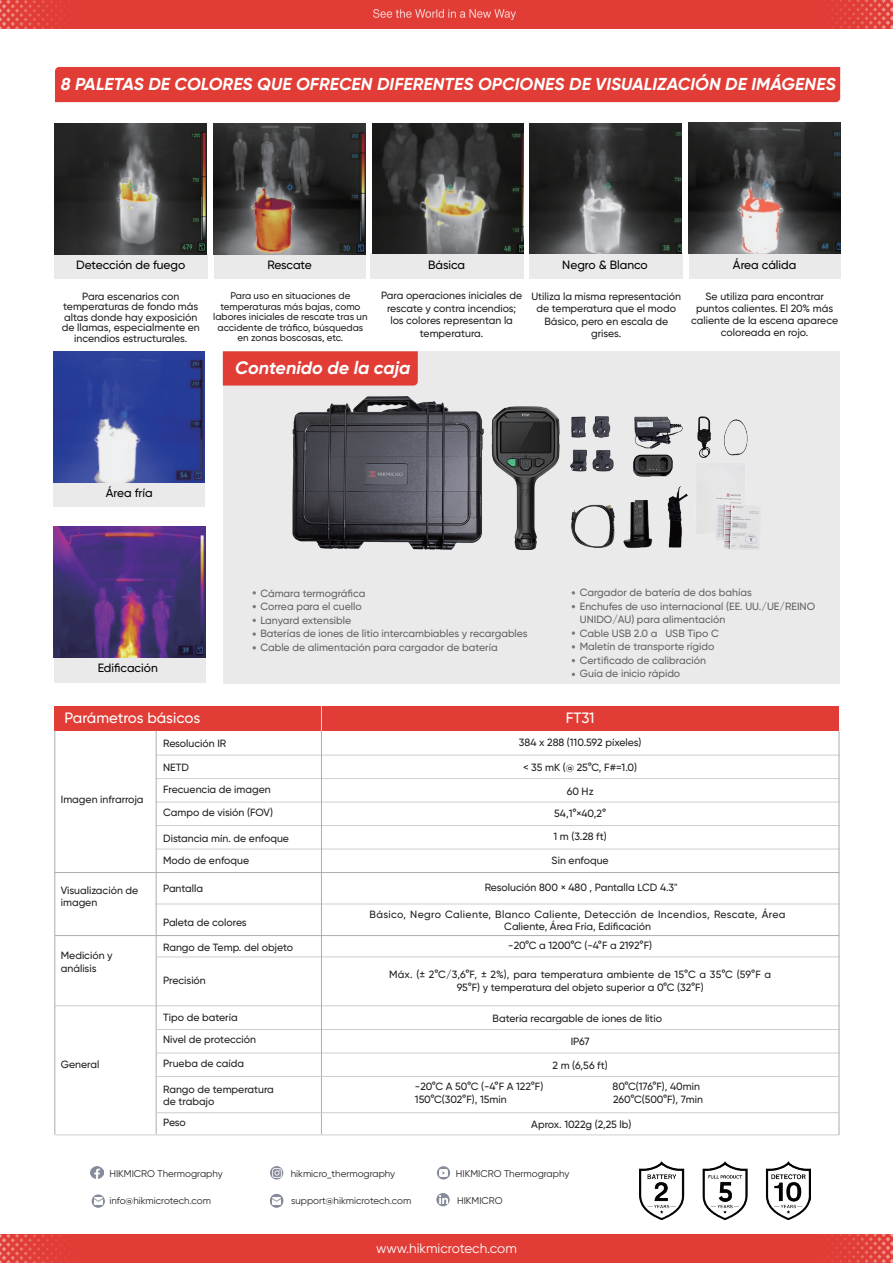
<style>
.page{position:relative;width:893px;height:1263px;background:#fff}
.page>*{position:absolute;margin:0;border:0;box-sizing:border-box;transform-origin:0 0}
.t1{font:italic 700 18px "Gilroy";color:#fff}
.t2{font:italic 700 17.25px "Gilroy";letter-spacing:.01em;color:#fff}
.t3{font:500 15px "Gilroy";letter-spacing:-.005em;color:#fff}
.t4{font:13.5px "Gilroy";color:#fff}
.t5{font:500 12px "Gilroy";color:#030303}
.t6{font:500 10.5px/12.6px "Gilroy";color:#231f20;text-align:center}
.t7{font:500 10.5px/13.5px "Gilroy";color:#636366}
.t8{font:500 10.5px/12.6px "Gilroy";letter-spacing:.03em;color:#231f20;text-align:center}
.t9{font:500 9.75px/10.5px "Gilroy";color:#231f20;text-align:center}
.t10{font:9.75px "Gilroy";color:#231f20}
</style>
<div class="page">
<div style="left:53px;top:481px;width:152px;height:26px;background:#eaeaea"></div>
<div style="left:54px;top:657px;width:152px;height:25px;background:#eaeaea"></div>
<div style="left:0;top:0;width:893px;height:29px;background:#e13d36"></div>
<div style="left:0;top:1234px;width:893px;height:29px;background:#e13d36"></div>
<img style="left:374px;top:9px;width:142px;height:11px">
<img style="left:0;top:0;width:65px;height:29px">
<img style="left:823px;top:0;width:70px;height:29px">
<img style="left:0;top:1234px;width:65px;height:29px">
<img style="left:823px;top:1234px;width:70px;height:29px">
<svg style="left:91px;top:1166px;width:13px;height:13px"></svg>
<svg style="left:92px;top:1194px;width:13px;height:14px"></svg>
<svg style="left:94px;top:1198px;width:8px;height:6px"></svg>
<svg style="left:270px;top:1166px;width:13px;height:13px"></svg>
<svg style="left:272px;top:1168px;width:9px;height:9px"></svg>
<svg style="left:436px;top:1193px;width:14px;height:13px"></svg>
<svg style="left:439px;top:1195px;width:9px;height:8px"></svg>
<svg style="left:437px;top:1166px;width:13px;height:13px"></svg>
<svg style="left:439px;top:1170px;width:9px;height:6px"></svg>
<svg style="left:270px;top:1194px;width:13px;height:14px"></svg>
<svg style="left:272px;top:1198px;width:9px;height:6px"></svg>
<img style="left:54px;top:527px;width:151px;height:131px">
<img style="left:53px;top:351px;width:152px;height:131px">
<div style="left:55px;top:67px;width:785px;height:35px;background:#e13d36"></div>
<div style="left:54px;top:706px;width:785px;height:25px;background:#e13d36"></div>
<hr style="left:156px;top:778px;width:683px;height:1px;background:#cdcecf">
<hr style="left:156px;top:825px;width:683px;height:1px;background:#cdcecf">
<hr style="left:157px;top:1053px;width:682px;height:1px;background:#cdcecf">
<hr style="left:55px;top:935px;width:784px;height:1px;background:#acadb0">
<hr style="left:157px;top:957px;width:682px;height:1px;background:#cdcecf">
<hr style="left:55px;top:1005px;width:784px;height:1px;background:#cdcecf">
<hr style="left:156px;top:802px;width:683px;height:1px;background:#cdcecf">
<hr style="left:156px;top:755px;width:683px;height:1px;background:#cdcecf">
<hr style="left:156px;top:904px;width:683px;height:1px;background:#cdcecf">
<hr style="left:156px;top:849px;width:683px;height:1px;background:#cdcecf">
<hr style="left:54px;top:872px;width:785px;height:1px;background:#acadb0">
<hr style="left:157px;top:1029px;width:682px;height:1px;background:#cdcecf">
<hr style="left:156px;top:731px;width:1px;height:403px;background:#acadb0">
<hr style="left:54px;top:731px;width:1px;height:403px;background:#acadb0">
<hr style="left:839px;top:731px;width:1px;height:404px;background:#acadb0">
<hr style="left:321px;top:731px;width:1px;height:403px;background:#acadb0">
<svg style="left:321px;top:706px;width:1px;height:25px"></svg>
<hr style="left:157px;top:1076px;width:682px;height:1px;background:#cdcecf">
<hr style="left:157px;top:1112px;width:682px;height:1px;background:#cdcecf">
<hr style="left:55px;top:1134px;width:784px;height:1px;background:#cdcecf">
<div style="left:54px;top:253px;width:153px;height:26px;background:#eaeaea"></div>
<img style="left:55px;top:123px;width:152px;height:131px">
<div style="left:371px;top:254px;width:153px;height:25px;background:#eaeaea"></div>
<img style="left:372px;top:123px;width:152px;height:131px">
<div style="left:529px;top:254px;width:153px;height:25px;background:#eaeaea"></div>
<img style="left:530px;top:123px;width:152px;height:131px">
<div style="left:214px;top:253px;width:152px;height:26px;background:#eaeaea"></div>
<img style="left:214px;top:123px;width:152px;height:131px">
<div style="left:689px;top:253px;width:152px;height:26px;background:#eaeaea"></div>
<img style="left:689px;top:122px;width:152px;height:131px">
<div style="left:223px;top:351px;width:616px;height:332px;background:#eaeaea"></div>
<div style="left:223px;top:351px;width:195px;height:35px;background:#e13d36"></div>
<svg style="left:252px;top:591px;width:4px;height:4px"></svg>
<svg style="left:572px;top:591px;width:3px;height:4px"></svg>
<svg style="left:572px;top:631px;width:3px;height:4px"></svg>
<svg style="left:252px;top:646px;width:4px;height:4px"></svg>
<svg style="left:252px;top:632px;width:4px;height:4px"></svg>
<svg style="left:572px;top:645px;width:3px;height:4px"></svg>
<img style="left:292px;top:397px;width:467px;height:152px">
<img style="left:639px;top:1161px;width:172px;height:58px">
<h2 class="t2" style="left:61px;top:73px;width:776px">8 PALETAS DE COLORES QUE OFRECEN DIFERENTES OPCIONES DE VISUALIZACIÓN DE IMÁGENES</h2>
<p class="t5" style="left:76px;top:257px;width:111px">Detección de fuego</p>
<p class="t6" style="left:62px;top:291px;width:140px;line-height:10.5px">Para escenarios con temperaturas de fondo más altas donde hay exposición de llamas, especialmente en incendios estructurales.</p>
<p class="t5" style="left:267px;top:257px;width:46px">Rescate</p>
<p class="t5" style="left:428px;top:258px;width:39px">Básica</p>
<p class="t5" style="left:562px;top:258px;width:87px">Negro &amp; Blanco</p>
<p class="t5" style="left:733px;top:257px;width:65px">Área cálida</p>
<p class="t9" style="left:213px;top:290px;width:156px">Para uso en situaciones de temperaturas más bajas, como labores iniciales de rescate tras un accidente de tráfico, búsquedas en zonas boscosas, etc.</p>
<p class="t6" style="left:381px;top:289px;width:143px">Para operaciones iniciales de rescate y contra incendios; los colores representan la temperatura.</p>
<p class="t6" style="left:531px;top:289px;width:151px">Utiliza la misma representación de temperatura que el modo<br>Básico, pero en escala de grises.</p>
<p class="t6" style="left:691px;top:290px;width:148px;line-height:12px">Se utiliza para encontrar puntos calientes. El 20% más caliente de la escena aparece coloreada en rojo.</p>
<h1 class="t1" style="left:235px;top:356px;width:177px">Contenido de la caja</h1>
<p class="t5" style="left:106px;top:486px;width:48px">Área fría</p>
<p class="t5" style="left:98px;top:661px;width:62px">Edificación</p>
<p class="t7" style="left:260px;top:586px;width:269px">Cámara termográfica<br>Correa para el cuello<br>Lanyard extensible<br>Baterías de iones de litio intercambiables y recargables Cable de alimentación para cargador de batería</p>
<p class="t7" style="left:580px;top:586px;width:237px">Cargador de batería de dos bahías<br>Enchufes de uso internacional (EE. UU./UE/REINO<br>UNIDO/AU) para alimentación<br>Cable USB 2.0 a USB Tipo C<br>Maletín de transporte rígido<br>Certificado de calibración<br>Guía de inicio rápido</p>
<h3 class="t3" style="left:65px;top:708px;width:137px">Parámetros básicos</h3>
<p class="t6" style="left:163px;top:737px;width:65px">Resolución IR</p>
<p class="t6" style="left:519px;top:736px;width:124px">384 x 288 (110.592 píxeles)</p>
<h3 class="t3" style="left:566px;top:708px;width:30px">FT31</h3>
<p class="t6" style="left:61px;top:793px;width:84px">Imagen infrarroja</p>
<p class="t6" style="left:61px;top:883px;width:79px;text-align:left">Visualización de imagen</p>
<p class="t6" style="left:61px;top:948px;width:53px;line-height:13.5px;text-align:left">Medición y análisis</p>
<p class="t6" style="left:61px;top:1058px;width:40px">General</p>
<p class="t6" style="left:163px;top:756px;width:109px;line-height:22px;text-align:left">NETD<br>Frecuencia de imagen</p>
<p class="t6" style="left:163px;top:806px;width:111px">Campo de visión (FOV)</p>
<p class="t6" style="left:163px;top:832px;width:127px">Distancia mín. de enfoque</p>
<p class="t6" style="left:163px;top:854px;width:87px">Modo de enfoque</p>
<p class="t6" style="left:163px;top:882px;width:41px">Pantalla</p>
<p class="t6" style="left:163px;top:916px;width:85px">Paleta de colores</p>
<p class="t6" style="left:163px;top:941px;width:131px">Rango de Temp. del objeto</p>
<p class="t6" style="left:163px;top:974px;width:44px">Precisión</p>
<p class="t6" style="left:163px;top:1006px;width:94px;line-height:21.9px;text-align:left">Tipo de batería<br>Nivel de protección</p>
<p class="t6" style="left:163px;top:1057px;width:82px">Prueba de caída</p>
<p class="t6" style="left:163px;top:1082px;width:112px;text-align:left">Rango de temperatura de trabajo</p>
<p class="t6" style="left:163px;top:1116px;width:24px">Peso</p>
<p class="t6" style="left:523px;top:761px;width:115px">&lt; 35 mK (@ 25°C, F#=1.0)</p>
<p class="t6" style="left:554px;top:779px;width:53px;line-height:22.6px">60 Hz<br>54,1°×40,2°</p>
<p class="t6" style="left:552px;top:854px;width:59px">Sin enfoque</p>
<p class="t6" style="left:554px;top:829px;width:55px">1 m (3.28 ft)</p>
<p class="t6" style="left:485px;top:880px;width:194px">Resolución 800 × 480 , Pantalla LCD 4.3"</p>
<p class="t8" style="left:370px;top:907px;width:417px">Básico, Negro Caliente, Blanco Caliente, Detección de Incendios, Rescate, Área<br>Caliente, Área Fría, Edificación</p>
<p class="t6" style="left:508px;top:939px;width:145px">-20°C a 1200°C (-4°F a 2192°F)</p>
<p class="t6" style="left:389px;top:968px;width:384px">Máx. (± 2°C/3,6°F, ± 2%), para temperatura ambiente de 15°C a 35°C (59°F a<br>95°F) y temperatura del objeto superior a 0°C (32°F)</p>
<p class="t6" style="left:493px;top:1011px;width:171px">Batería recargable de iones de litio</p>
<p class="t6" style="left:571px;top:1035px;width:20px">IP67</p>
<p class="t6" style="left:553px;top:1059px;width:57px">2 m (6,56 ft)</p>
<p class="t6" style="left:415px;top:1079px;width:130px">-20°C A 50°C (-4°F A 122°F)</p>
<p class="t6" style="left:613px;top:1079px;width:89px">80°C(176°F), 40min</p>
<p class="t6" style="left:415px;top:1093px;width:93px">150°C(302°F), 15min</p>
<p class="t6" style="left:613px;top:1093px;width:91px">260°C(500°F), 7min</p>
<p class="t6" style="left:531px;top:1118px;width:102px">Aprox. 1022g (2,25 lb)</p>
<p class="t10" style="left:109px;top:1168px;width:115px">HIKMICRO Thermography</p>
<p class="t10" style="left:109px;top:1195px;width:103px">info@hikmicrotech.com</p>
<p class="t10" style="left:291px;top:1168px;width:106px">hikmicro_thermography</p>
<p class="t10" style="left:456px;top:1168px;width:115px">HIKMICRO Thermography</p>
<p class="t10" style="left:291px;top:1195px;width:122px">support@hikmicrotech.com</p>
<p class="t10" style="left:457px;top:1195px;width:47px">HIKMICRO</p>
<p class="t4" style="left:376px;top:1240px;width:142px">www.hikmicrotech.com</p>
</div>
